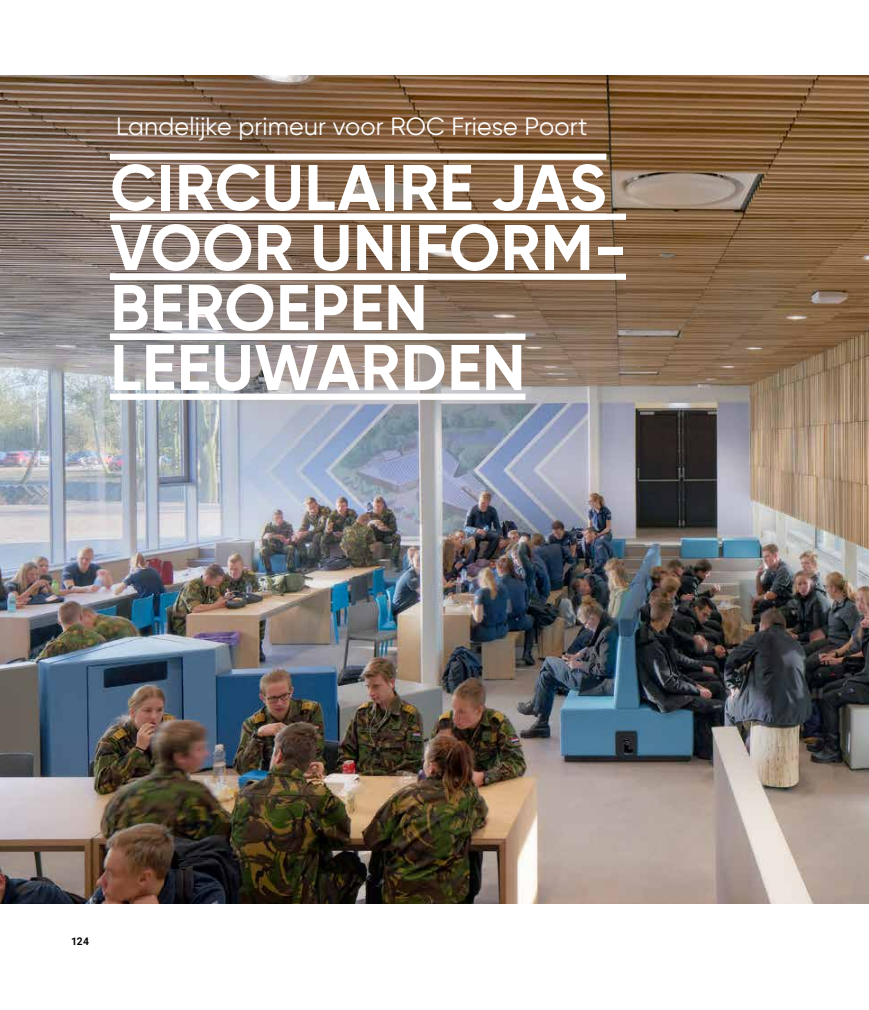
<style>
.page{position:relative;width:869px;height:1010px;background:#fff}
.page>*{position:absolute;margin:0;border:0;box-sizing:border-box;transform-origin:0 0}
.t1{font:700 64.38px/60px "Gilroy";letter-spacing:.01em;color:#fff}
.t2{font:25px "Gilroy";letter-spacing:.005em;color:#fff}
.t3{font:700 10.62px "Roboto Mono";color:#000}
</style>
<div class="page">
<img style="left:0;top:75px;width:868px;height:829px">
<div style="left:110px;top:154px;width:496px;height:6px;background:#fff"></div>
<div style="left:110px;top:214px;width:515px;height:6px;background:#fff"></div>
<div style="left:110px;top:274px;width:515px;height:6px;background:#fff"></div>
<div style="left:110px;top:334px;width:415px;height:6px;background:#fff"></div>
<div style="left:110px;top:394px;width:415px;height:6px;background:#fff"></div>
<p class="t2" style="left:116px;top:111px;width:472px">Landelijke primeur voor ROC Friese Poort</p>
<p class="t1" style="left:110px;top:157px;width:517px">CIRCULAIRE JAS<br>VOOR UNIFORM-<br>BEROEPEN<br>LEEUWARDEN</p>
<p class="t3" style="left:71px;top:934px;width:20px">124</p>
</div>
